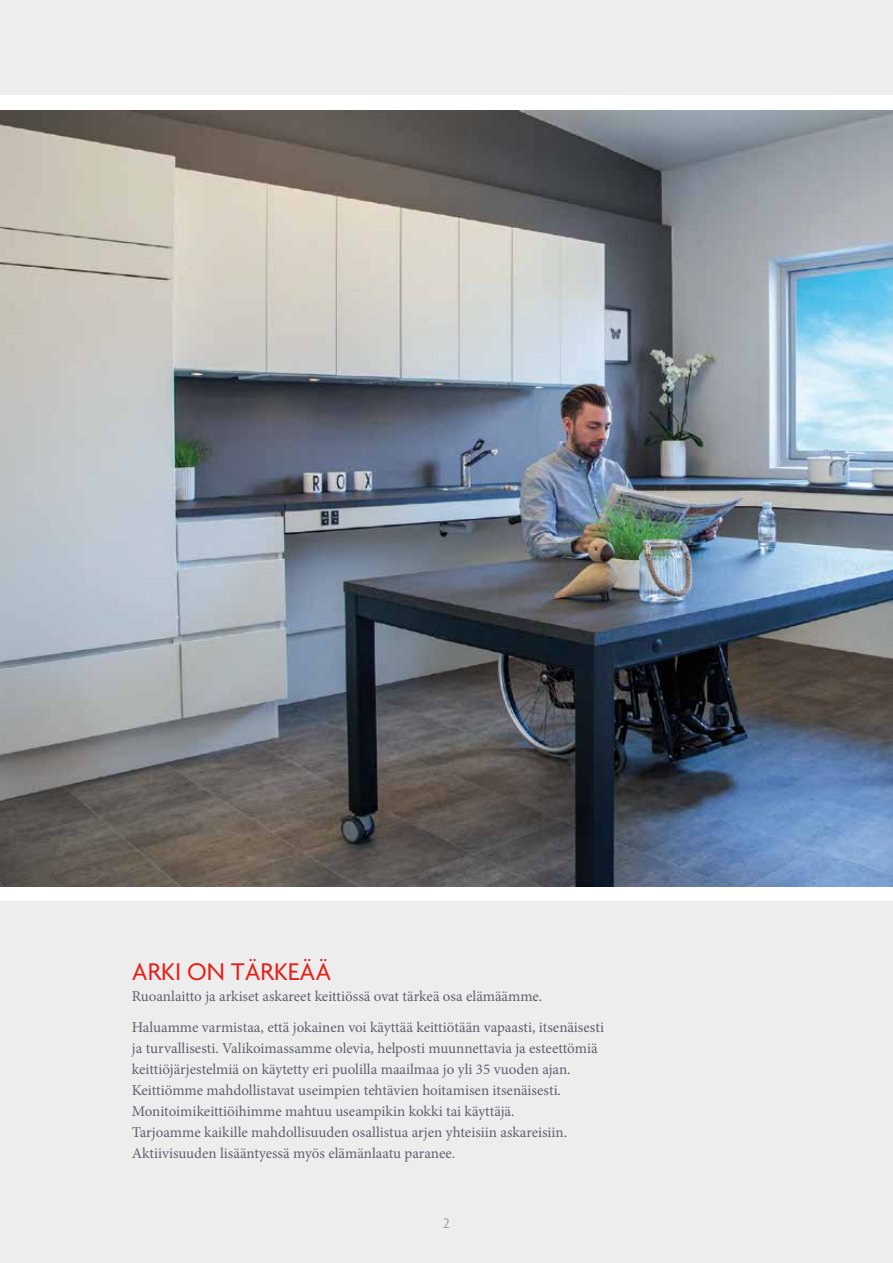
<style>
.page{position:relative;width:893px;height:1263px;background:#fff}
.page>*{position:absolute;margin:0;border:0;box-sizing:border-box;transform-origin:0 0}
.t1{font:26.1px "Agenda";color:#e41f18}
.t2{font:15px/21px "Minion Pro";color:#5d6270}
.t3{font:15px "Agenda";color:#9d9d9c}
</style>
<div class="page">
<div style="left:0;top:901px;width:893px;height:362px;background:#ededed"></div>
<img style="left:0;top:111px;width:893px;height:776px">
<div style="left:0;top:0;width:893px;height:95px;background:#ededed"></div>
<h1 class="t1" style="left:132px;top:957px;width:201px">ARKI ON TÄRKEÄÄ</h1>
<p class="t2" style="left:132px;top:980px;width:474px;line-height:31.5px">Ruoanlaitto ja arkiset askareet keittiössä ovat tärkeä osa elämäämme.<br>Haluamme varmistaa, että jokainen voi käyttää keittiötään vapaasti, itsenäisesti</p>
<p class="t2" style="left:132px;top:1038px;width:467px">ja turvallisesti. Valikoimassamme olevia, helposti muunnettavia ja esteettömiä keittiöjärjestelmiä on käytetty eri puolilla maailmaa jo yli 35 vuoden ajan.<br>Keittiömme mahdollistavat useimpien tehtävien hoitamisen itsenäisesti.<br>Monitoimikeittiöihimme mahtuu useampikin kokki tai käyttäjä.<br>Tarjoamme kaikille mahdollisuuden osallistua arjen yhteisiin askareisiin.<br>Aktiivisuuden lisääntyessä myös elämänlaatu paranee.</p>
<p class="t3" style="left:443px;top:1215px;width:8px">2</p>
</div>
